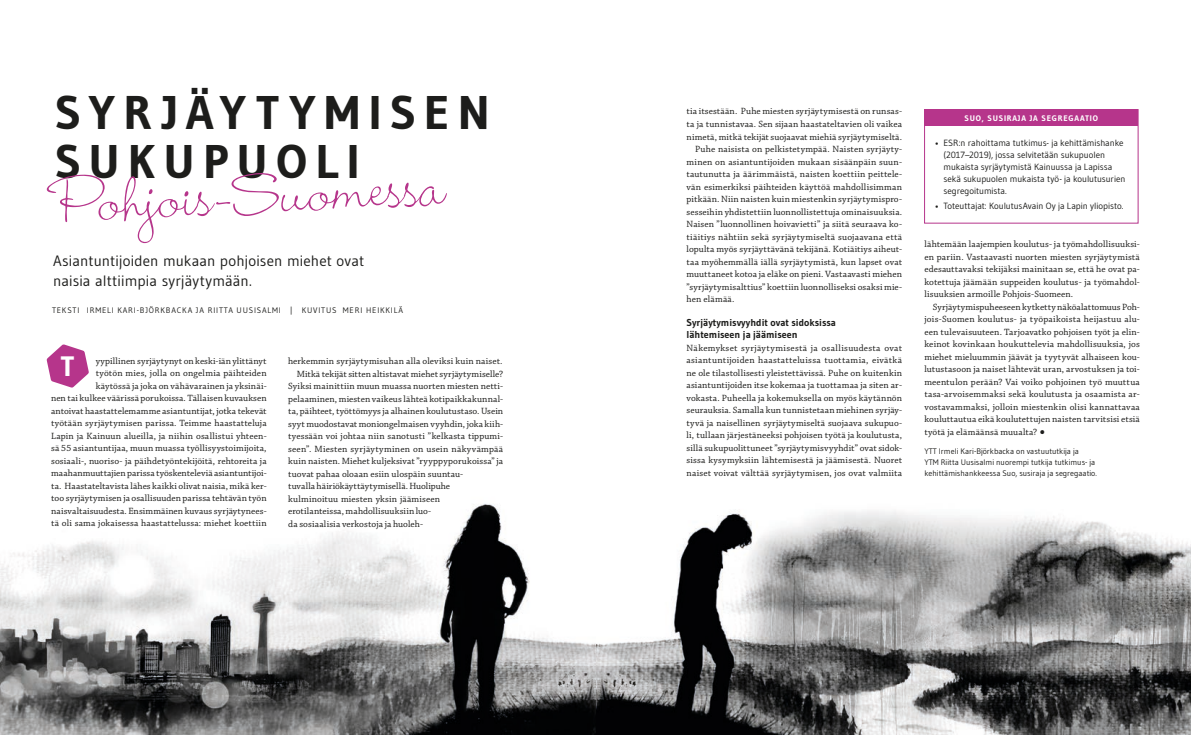
<style>
.page{position:relative;width:1191px;height:735px;background:#fff}
.page>*{position:absolute;margin:0;border:0;box-sizing:border-box;transform-origin:0 0}
.t1{font:300 74.8px "Wendy LP Std";color:#b6358b}
.t2{font:48px "Chaparral Pro";color:#fff}
.t3{font:700 47.1px/48.7px "Gudea";letter-spacing:.18em;color:#1d1d1b}
.t4{font:700 28px "Gudea";color:#fff}
.t5{font:15px/20px "Gudea";letter-spacing:.01em;color:#1d1d1b}
.t6{font:700 10px/12px "Gudea";color:#1d1d1b}
.t7{font:9.5px/12.5px "Chaparral Pro";letter-spacing:.015em;color:#1d1d1b;text-align:justify}
.t8{font:9px/12px "Gudea";letter-spacing:-.005em;color:#1d1d1b}
.t9{font:8px/11px "Gudea";color:#1d1d1b}
.t10{font:8px "Gudea";letter-spacing:.1em;color:#1d1d1b}
.t11{font:700 8px "Gudea";letter-spacing:.1em;color:#fff}
.s1{font-size:19px}
</style>
<div class="page">
<img style="left:0;top:504px;width:1191px;height:230px">
<svg style="left:46px;top:344px;width:43px;height:43px"></svg>
<div style="left:924px;top:109px;width:214px;height:16px;background:#b6358b"></div>
<div style="left:924px;top:109px;width:214px;height:114px;border:1px solid #b6358b"></div>
<h3 class="t3" style="left:55px;top:88px;width:436px">SYRJÄYTYMISEN<br>SUKUPUOLI</h3>
<h1 class="t1" style="left:53px;top:159px;width:393px;rotate:-2deg">Pohjois-Suomessa</h1>
<h3 class="t5" style="left:53px;top:251px;width:313px">Asiantuntijoiden mukaan pohjoisen miehet ovat naisia alttiimpia syrjäytymään.</h3>
<p class="t10" style="left:52px;top:305px;width:352px">TEKSTI IRMELI KARI-BJÖRKBACKA JA RIITTA UUSISALMI | KUVITUS MERI HEIKKILÄ</p>
<h3 class="t4" style="left:60px;top:349px;width:16px">T</h3>
<p class="t7" style="left:51px;top:354px;width:217px;text-align:right">yypillinen syrjäytynyt on keski-iän ylittänyt<br>työtön mies, jolla on ongelmia päihteiden<br>käytössä ja joka on vähävarainen ja yksinäi-<br>nen tai kulkee väärissä porukoissa. Tällaisen kuvauksen antoivat haastattelemamme asiantuntijat, jotka tekevät työtään syrjäytymisen parissa. Teimme haastatteluja Lapin ja Kainuun alueilla, ja niihin osallistui yhteen&shy;sä 55 asiantuntijaa, muun muassa työllisyystoimijoita, sosiaali-, nuoriso- ja päihdetyöntekijöitä, rehtoreita ja maahanmuuttajien parissa työskenteleviä asiantuntijoi&shy;ta. Haastateltavista lähes kaikki olivat naisia, mikä ker&shy;too syrjäytymisen ja osallisuuden parissa tehtävän työn naisvaltaisuudesta. Ensimmäinen kuvaus syrjäytynees&shy;tä oli sama jokaisessa haastattelussa: miehet koettiin</p>
<h2 class="t2" style="left:57px;top:346px;width:40px">m</h2>
<p class="t7" style="left:288px;top:355px;width:216px">herkemmin syrjäytymisuhan alla oleviksi kuin naiset.</p>
<p class="t7" style="left:297px;top:367px;width:208px">Mitkä tekijät sitten altistavat miehet syrjäytymiselle?</p>
<p class="t7" style="left:288px;top:380px;width:217px">Syiksi mainittiin muun muassa nuorten miesten netti-</p>
<p class="t7" style="left:288px;top:392px;width:217px">pelaaminen, miesten vaikeus lähteä kotipaikkakunnal-</p>
<p class="t7" style="left:288px;top:405px;width:217px">ta, päihteet, työttömyys ja alhainen koulutustaso. Usein</p>
<p class="t7" style="left:288px;top:418px;width:217px">syyt muodostavat moniongelmaisen vyyhdin, joka kiih-</p>
<p class="t7" style="left:288px;top:430px;width:217px">tyessään voi johtaa niin sanotusti ”kelkasta tippumi-</p>
<p class="t7" style="left:288px;top:443px;width:217px">seen”. Miesten syrjäytyminen on usein näkyvämpää</p>
<p class="t7" style="left:288px;top:455px;width:217px">kuin naisten. Miehet kuljeksivat ”ryyppyporukoissa” ja</p>
<p class="t7" style="left:288px;top:468px;width:176px">tuovat pahaa oloaan esiin ulospäin suuntau-</p>
<p class="t7" style="left:288px;top:480px;width:163px">tuvalla häiriökäyttäytymisellä. Huolipuhe</p>
<p class="t7" style="left:288px;top:493px;width:153px">kulminoituu miesten yksin jäämiseen</p>
<p class="t7" style="left:288px;top:505px;width:145px">erotilanteissa, mahdollisuuksiin luo-</p>
<p class="t7" style="left:288px;top:518px;width:137px">da sosiaalisia verkostoja ja huoleh-</p>
<p class="t7" style="left:686px;top:105px;width:217px">tia itsestään. Puhe miesten syrjäytymisestä on runsas-</p>
<p class="t7" style="left:686px;top:118px;width:217px">ta ja tunnistavaa. Sen sijaan haastateltavien oli vaikea</p>
<p class="t7" style="left:686px;top:130px;width:217px">nimetä, mitkä tekijät suojaavat miehiä syrjäytymiseltä.</p>
<p class="t7" style="left:695px;top:143px;width:208px">Puhe naisista on pelkistetympää. Naisten syrjäyty-</p>
<p class="t7" style="left:686px;top:156px;width:217px">minen on asiantuntijoiden mukaan sisäänpäin suun-</p>
<p class="t7" style="left:686px;top:168px;width:217px">tautunutta ja äärimmäistä, naisten koettiin peittele-</p>
<p class="t7" style="left:686px;top:181px;width:217px">vän esimerkiksi päihteiden käyttöä mahdollisimman</p>
<p class="t7" style="left:686px;top:193px;width:217px">pitkään. Niin naisten kuin miestenkin syrjäytymispro-</p>
<p class="t7" style="left:686px;top:206px;width:217px">sesseihin yhdistettiin luonnollistettuja ominaisuuksia.</p>
<p class="t7" style="left:686px;top:218px;width:217px">Naisen ”luonnollinen hoivavietti” ja siitä seuraava ko-</p>
<p class="t7" style="left:686px;top:231px;width:217px">tiäitiys nähtiin sekä syrjäytymiseltä suojaavana että</p>
<p class="t7" style="left:686px;top:243px;width:217px">lopulta myös syrjäyttävänä tekijänä. Kotiäitiys aiheut-</p>
<p class="t7" style="left:686px;top:256px;width:217px">taa myöhemmällä iällä syrjäytymistä, kun lapset ovat</p>
<p class="t7" style="left:686px;top:268px;width:217px">muuttaneet kotoa ja eläke on pieni. Vastaavasti miehen</p>
<p class="t7" style="left:686px;top:281px;width:217px">”syrjäytymisalttius” koettiin luonnolliseksi osaksi mie-</p>
<p class="t7" style="left:686px;top:293px;width:49px">hen elämää.</p>
<p class="t6" style="left:686px;top:316px;width:151px">Syrjäytymisvyyhdit ovat sidoksissa lähtemiseen ja jäämiseen</p>
<p class="t7" style="left:686px;top:341px;width:217px">Näkemykset syrjäytymisestä ja osallisuudesta ovat asiantuntijoiden haastatteluissa tuottamia, eivätkä ne ole tilastollisesti yleistettävissä. Puhe on kuitenkin asiantuntijoiden itse kokemaa ja tuottamaa ja siten ar&shy;vokasta. Puheella ja kokemuksella on myös käytännön seurauksia. Samalla kun tunnistetaan miehinen syrjäy&shy;tyvä ja naisellinen syrjäytymiseltä suojaava sukupuo&shy;li, tullaan järjestäneeksi pohjoisen työtä ja koulutusta, sillä sukupuolittuneet ”syrjäytymisvyyhdit” ovat sidok&shy;sissa kysymyksiin lähtemisestä ja jäämisestä. Nuoret naiset voivat välttää syrjäytymisen, jos ovat valmiita</p>
<p class="t11" style="left:964px;top:113px;width:135px">SUO, SUSIRAJA JA SEGREGAATIO</p>
<p class="t8" style="left:943px;top:136px;width:183px;text-indent:-9px">• ESR:n rahoittama tutkimus- ja kehittämishanke (2017–2019), jossa selvitetään sukupuolen mukaista syrjäytymistä Kainuussa ja Lapissa sekä sukupuolen mukaista työ- ja koulutusurien segregoitumista.</p>
<p class="t8" style="left:935px;top:199px;width:190px">• Toteuttajat: KoulutusAvain Oy ja Lapin yliopisto.</p>
<p class="t7" style="left:924px;top:238px;width:217px">lähtemään laajempien koulutus- ja työmahdollisuuksi&shy;en pariin. Vastaavasti nuorten miesten syrjäytymistä edesauttavaksi tekijäksi mainitaan se, että he ovat pa&shy;kotettuja jäämään suppeiden koulutus- ja työmahdol&shy;lisuuksien armoille Pohjois-Suomeen.</p>
<p class="t7" style="left:924px;top:301px;width:217px;text-indent:9px">Syrjäytymispuheeseen kytketty näköalattomuus Poh&shy;jois-Suomen koulutus- ja työpaikoista heijastuu alu&shy;een tulevaisuuteen. Tarjoavatko pohjoisen työt ja elin&shy;keinot kovinkaan houkuttelevia mahdollisuuksia, jos miehet mieluummin jäävät ja tyytyvät alhaiseen kou&shy;lutustasoon ja naiset lähtevät uran, arvostuksen ja toi&shy;meentulon perään? Vai voiko pohjoinen työ muuttua tasa-arvoisemmaksi sekä koulutusta ja osaamista ar&shy;vostavammaksi, jolloin miestenkin olisi kannattavaa kouluttautua eikä koulutettujen naisten tarvitsisi etsiä työtä ja elämäänsä muualta? <span class="s1">•</span></p>
<p class="t9" style="left:924px;top:445px;width:174px">YTT Irmeli Kari-Björkbacka on vastuututkija ja<br>YTM Riitta Uusisalmi nuorempi tutkija tutkimus- ja kehittämishankkeessa Suo, susiraja ja segregaatio.</p>
<p class="t9" style="left:1129px;top:697px;width:10px">33</p>
</div>
